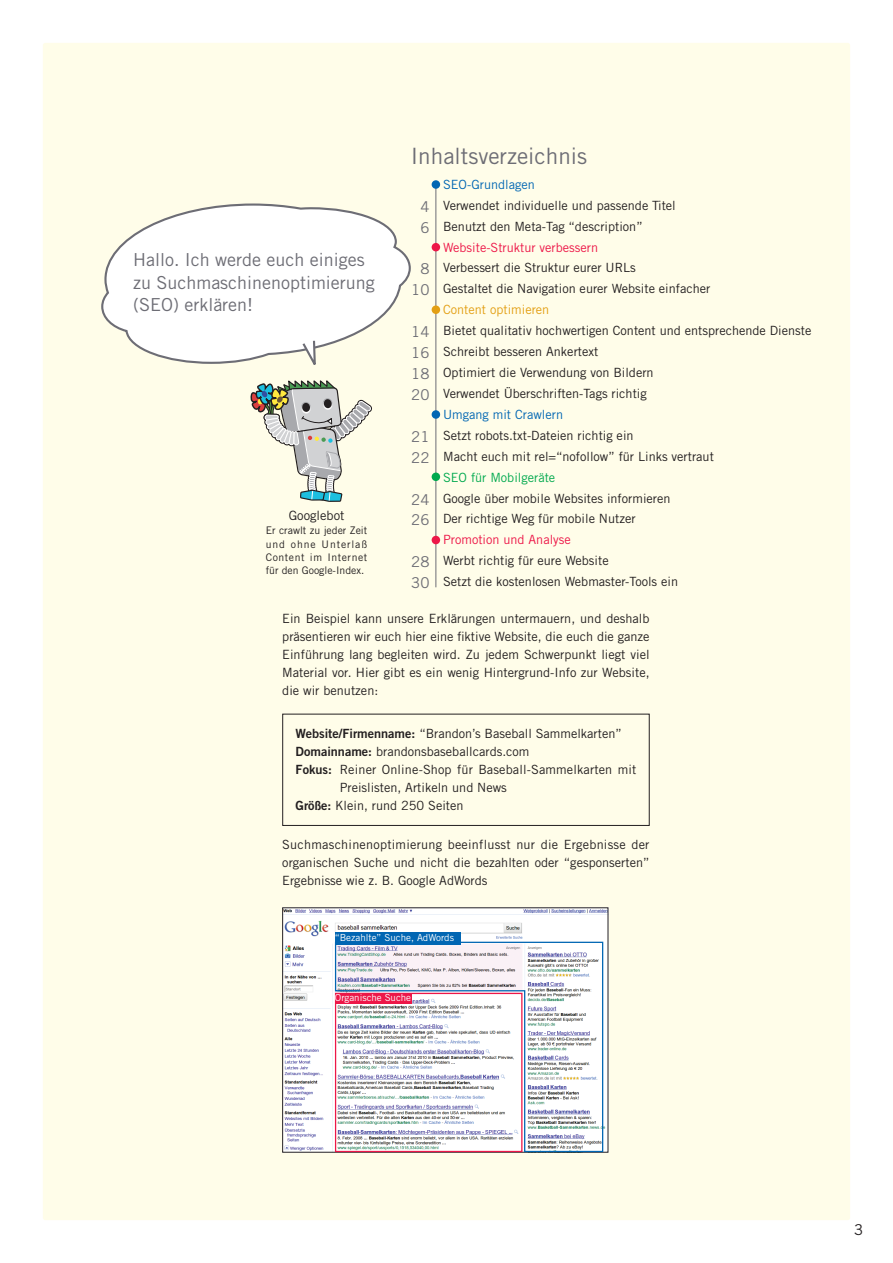
<style>
.page{position:relative;width:893px;height:1263px;background:#fff}
.page>*{position:absolute;margin:0;border:0;box-sizing:border-box;transform-origin:0 0}
.t1{font:22.5px "Trade Gothic";color:#6d6d75}
.Robot_text{font:18px/22.4px "Trade Gothic";color:#6d6d75}
.t2{font:15px "Trade Gothic";color:#6d6d75}
.t3{font:15px "Trade Gothic";color:#231f20}
.t4{font:12.9px "Trade Gothic";color:#231f20}
.Black_TG_test{font:12.75px/18px "Trade Gothic";color:#231f20;text-align:justify}
.Black_TG_test-2{font:12.75px "Trade Gothic";color:#ed1748}
.Black_TG_test-3{font:12.75px "Trade Gothic";color:#0166b3}
.Black_TG_test-4{font:12.75px "Trade Gothic";color:#e39f13}
.Black_TG_test-5{font:12.75px "Trade Gothic";color:#00a94e}
.t5{font:10.5px/13.5px "Trade Gothic";letter-spacing:.055em;color:#231f20;text-align:justify}
.t6{font:9.75px "Trade Gothic";color:#fff}
.s1{font-family:"Trade Gothic Bold Two"}
</style>
<div class="page">
<div style="left:43px;top:43px;width:807px;height:1177px;background:#fffde9;border-radius:3px"></div>
<hr style="left:436px;top:185px;width:1px;height:402px;background:#6d6d75">
<div style="left:432px;top:180px;width:8px;height:9px;background:#0166b3;border-radius:50%"></div>
<div style="left:432px;top:243px;width:8px;height:8px;background:#ed1748;border-radius:50%"></div>
<div style="left:432px;top:305px;width:8px;height:9px;background:#e39f13;border-radius:50%"></div>
<div style="left:432px;top:410px;width:8px;height:9px;background:#0166b3;border-radius:50%"></div>
<div style="left:432px;top:472px;width:8px;height:9px;background:#00a94e;border-radius:50%"></div>
<div style="left:432px;top:536px;width:8px;height:8px;background:#ed1748;border-radius:50%"></div>
<svg style="left:101px;top:203px;width:310px;height:161px"></svg>
<svg style="left:249px;top:339px;width:123px;height:163px"></svg>
<div style="left:282px;top:714px;width:368px;height:112px;border:1px solid #231f20"></div>
<img style="left:284px;top:909px;width:322px;height:241px">
<img style="left:334px;top:941px;width:270px;height:212px">
<div style="left:335px;top:993px;width:187px;height:159px;border:1px solid #ed1748"></div>
<div style="left:335px;top:932px;width:125px;height:13px;background:#0166b3"></div>
<div style="left:335px;top:993px;width:76px;height:10px;background:#ed1748"></div>
<p class="t1" style="left:411px;top:143px;width:178px">Inhaltsverzeichnis</p>
<p class="t2" style="left:420px;top:197px;width:11px">4</p>
<p class="t2" style="left:420px;top:218px;width:11px">6</p>
<p class="t2" style="left:420px;top:260px;width:11px">8</p>
<p class="t2" style="left:411px;top:281px;width:20px">10</p>
<p class="t2" style="left:411px;top:323px;width:20px">14</p>
<p class="t2" style="left:411px;top:344px;width:20px">16</p>
<p class="t2" style="left:411px;top:365px;width:20px">18</p>
<p class="t2" style="left:411px;top:385px;width:20px">20</p>
<p class="t2" style="left:411px;top:427px;width:20px">21</p>
<p class="t2" style="left:411px;top:448px;width:20px">22</p>
<p class="t2" style="left:411px;top:490px;width:20px">24</p>
<p class="t2" style="left:411px;top:511px;width:20px">26</p>
<p class="t2" style="left:411px;top:553px;width:20px">28</p>
<p class="t2" style="left:411px;top:574px;width:20px">30</p>
<p class="Black_TG_test-3" style="left:443px;top:177px;width:93px">SEO-Grundlagen</p>
<p class="Black_TG_test" style="left:443px;top:196px;width:234px">Verwendet individuelle und passende Titel</p>
<p class="Black_TG_test" style="left:443px;top:217px;width:201px">Benutzt den Meta-Tag “description”</p>
<p class="Black_TG_test-2" style="left:443px;top:239px;width:157px">Website-Struktur verbessern</p>
<p class="Black_TG_test" style="left:443px;top:259px;width:194px">Verbessert die Struktur eurer URLs</p>
<p class="Black_TG_test" style="left:443px;top:280px;width:269px">Gestaltet die Navigation eurer Website einfacher</p>
<p class="Black_TG_test-4" style="left:443px;top:302px;width:108px">Content optimieren</p>
<p class="Black_TG_test" style="left:443px;top:321px;width:370px">Bietet qualitativ hochwertigen Content und entsprechende Dienste</p>
<p class="Black_TG_test" style="left:443px;top:342px;width:157px">Schreibt besseren Ankertext</p>
<p class="Black_TG_test" style="left:443px;top:363px;width:212px">Optimiert die Verwendung von Bildern</p>
<p class="Black_TG_test" style="left:443px;top:384px;width:205px">Verwendet Überschriften-Tags richtig</p>
<p class="Black_TG_test-3" style="left:443px;top:407px;width:121px">Umgang mit Crawlern</p>
<p class="Black_TG_test" style="left:443px;top:426px;width:192px">Setzt robots.txt-Dateien richtig ein</p>
<p class="Black_TG_test" style="left:443px;top:447px;width:272px">Macht euch mit rel=“nofollow” für Links vertraut</p>
<p class="Black_TG_test-5" style="left:443px;top:469px;width:114px">SEO für Mobilgeräte</p>
<p class="Black_TG_test" style="left:443px;top:489px;width:229px">Google über mobile Websites informieren</p>
<p class="Black_TG_test" style="left:443px;top:510px;width:194px">Der richtige Weg für mobile Nutzer</p>
<p class="Black_TG_test-2" style="left:443px;top:532px;width:129px">Promotion und Analyse</p>
<p class="Black_TG_test" style="left:443px;top:552px;width:167px">Werbt richtig für eure Website</p>
<p class="Black_TG_test" style="left:443px;top:572px;width:236px">Setzt die kostenlosen Webmaster-Tools ein</p>
<p class="Black_TG_test" style="left:282px;top:609px;width:369px">Ein Beispiel kann unsere Erklärungen untermauern, und deshalb präsentieren wir euch hier eine fiktive Website, die euch die ganze Einführung lang begleiten wird. Zu jedem Schwerpunkt liegt viel Material vor. Hier gibt es ein wenig Hintergrund-Info zur Website, die wir benutzen:</p>
<p class="Black_TG_test" style="left:296px;top:724px;width:328px"><span class="s1">Website/Firmenname:</span> “Brandon’s Baseball Sammelkarten”</p>
<p class="Black_TG_test" style="left:296px;top:742px;width:235px"><span class="s1">Domainname:</span> brandonsbaseballcards.com</p>
<p class="Black_TG_test" style="left:340px;top:760px;width:298px;text-indent:-44px"><span class="s1">Fokus:</span> Reiner Online-Shop für Baseball-Sammelkarten mit<br>Preislisten, Artikeln und News</p>
<p class="Black_TG_test" style="left:296px;top:796px;width:169px"><span class="s1">Größe:</span> Klein, rund 250 Seiten</p>
<p class="Robot_text" style="left:133px;top:249px;width:243px">Hallo. Ich werde euch einiges zu Suchmaschinenoptimierung (SEO) erklären!</p>
<p class="t4" style="left:289px;top:508px;width:57px">Googlebot</p>
<p class="t5" style="left:266px;top:523px;width:103px">Er crawlt zu jeder Zeit und ohne Unterlaß Content im Internet für den Google-Index.</p>
<p class="Black_TG_test" style="left:282px;top:835px;width:369px">Suchmaschinenoptimierung beeinflusst nur die Ergebnisse der organischen Suche und nicht die bezahlten oder “gesponserten” Ergebnisse wie z. B. Google AdWords</p>
<p class="t6" style="left:335px;top:931px;width:121px">“Bezahlte” Suche, AdWords</p>
<p class="t6" style="left:335px;top:992px;width:78px">Organische Suche</p>
<p class="t3" style="left:854px;top:1221px;width:11px">3</p>
</div>
